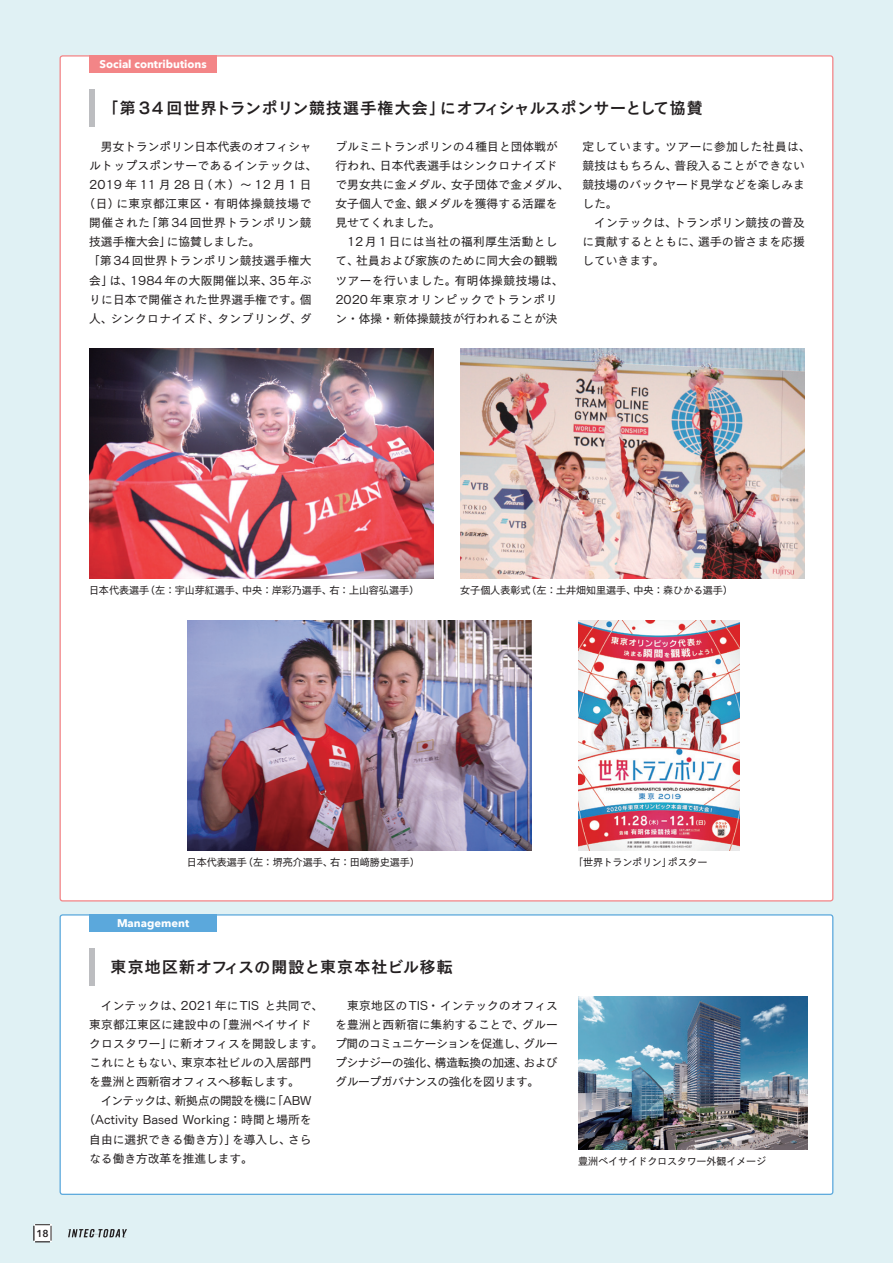
<style>
.page{position:relative;width:893px;height:1263px;background:#e0f1f4}
.page>*{position:absolute;margin:0;border:0;box-sizing:border-box;transform-origin:0 0}
.トピックス箱組み見出し{font:15.9px "New Cezanne Pro DB";letter-spacing:.035em;color:#231f20}
.トピックス箱組み見出し-2{font:15.9px "New Cezanne Pro DB";letter-spacing:.075em;color:#231f20}
.トピックス箱組み本文{font:11.7px/19.2px "New Cezanne Pro M";letter-spacing:.015em;color:#231f20;text-align:justify}
.トピックス箱組み本文-2{font:11.7px/19.2px "New Cezanne Pro M";letter-spacing:.035em;color:#231f20}
.トピックス箱組み本文-3{font:11.7px "New Cezanne Pro M";letter-spacing:.045em;color:#231f20}
.トピックス箱組み本文-4{font:11.7px "New Cezanne Pro M";letter-spacing:-.04em;color:#231f20}
.トピックス箱組み本文-5{font:11.7px "New Cezanne Pro M";letter-spacing:.255em;color:#231f20}
.t1{font:700 11.1px "Avenir Next";color:#fff}
.INTEC_CAP_9_5Q{font:10.05px "New Cezanne Pro M";letter-spacing:-.01em;color:#231f20}
.t2{font:600 10.05px "Avenir Next";color:#231f20}
</style>
<div class="page">
<div style="left:60px;top:56px;width:773px;height:845px;background:#fff;border-radius:3px"></div>
<div style="left:60px;top:915px;width:773px;height:279px;background:#fff;border-radius:3px"></div>
<div style="left:89px;top:55px;width:128px;height:17px;background:#f38587"></div>
<div style="left:89px;top:914px;width:128px;height:17px;background:#5ba8dc"></div>
<img style="left:89px;top:349px;width:345px;height:229px">
<img style="left:460px;top:349px;width:345px;height:229px">
<img style="left:187px;top:621px;width:344px;height:229px">
<img style="left:578px;top:621px;width:162px;height:229px">
<div style="left:89px;top:89px;width:6px;height:37px;background:#bcbdc0"></div>
<div style="left:89px;top:948px;width:6px;height:37px;background:#bcbdc0"></div>
<img style="left:578px;top:996px;width:230px;height:153px">
<svg style="left:34px;top:1224px;width:18px;height:18px"></svg>
<svg style="left:68px;top:1229px;width:59px;height:9px"></svg>
<p class="t1" style="left:99px;top:54px;width:109px">Social contributions</p>
<p class="トピックス箱組み見出し" style="left:103px;top:94px;width:602px">「第 34 回世界トランポリン競技選手権大会」にオフィシャルスポンサーとして協賛</p>
<p class="トピックス箱組み本文" style="left:89px;top:135px;width:224px">　男女トランポリン日本代表のオフィシャ</p>
<p class="トピックス箱組み本文" style="left:89px;top:154px;width:229px">ルトップスポンサーであるインテックは、</p>
<p class="トピックス箱組み本文-5" style="left:89px;top:174px;width:224px">2019年11月28日（木）～ 12月1日</p>
<p class="トピックス箱組み本文-3" style="left:83px;top:193px;width:230px">（日）に東京都江東区・有明体操競技場で</p>
<p class="トピックス箱組み本文-3" style="left:89px;top:212px;width:224px">開催された「第 34 回世界トランポリン競</p>
<p class="トピックス箱組み本文" style="left:89px;top:231px;width:173px">技選手権大会」に協賛しました。</p>
<p class="トピックス箱組み本文" style="left:88px;top:250px;width:225px">「第34回世界トランポリン競技選手権大会」は、1984年の大阪開催以来、35年ぶりに日本で開催された世界選手権です。個人、シンクロナイズド、タンブリング、ダ</p>
<p class="トピックス箱組み本文" style="left:335px;top:135px;width:235px;text-align:left">ブルミニトランポリンの4種目と団体戦が行われ、日本代表選手はシンクロナイズドで男女共に金メダル、女子団体で金メダル、女子個人で金、銀メダルを獲得する活躍を見せてくれました。</p>
<p class="トピックス箱組み本文-2" style="left:335px;top:231px;width:230px">　12月1日には当社の福利厚生活動として、社員および家族のために同大会の観戦ツアーを行いました。有明体操競技場は、<br>2020年東京オリンピックでトランポリン・体操・新体操競技が行われることが決</p>
<p class="トピックス箱組み本文" style="left:583px;top:135px;width:230px;text-align:left">定しています。ツアーに参加した社員は、競技はもちろん、普段入ることができない競技場のバックヤード見学などを楽しみました。</p>
<p class="トピックス箱組み本文" style="left:583px;top:212px;width:224px">　インテックは、トランポリン競技の普及に貢献するとともに、選手の皆さまを応援していきます。</p>
<p class="INTEC_CAP_9_5Q" style="left:89px;top:581px;width:332px">日本代表選手（左：宇山芽紅選手、中央：岸彩乃選手、右：上山容弘選手）</p>
<p class="INTEC_CAP_9_5Q" style="left:460px;top:581px;width:274px">女子個人表彰式（左：土井畑知里選手、中央：森ひかる選手）</p>
<p class="t2" style="left:36px;top:1225px;width:14px">18</p>
<p class="INTEC_CAP_9_5Q" style="left:187px;top:853px;width:235px">日本代表選手（左：堺亮介選手、右：田﨑勝史選手）</p>
<p class="INTEC_CAP_9_5Q" style="left:573px;top:853px;width:136px">「世界トランポリン」ポスター</p>
<p class="t1" style="left:117px;top:913px;width:74px">Management</p>
<p class="トピックス箱組み見出し-2" style="left:111px;top:953px;width:344px">東京地区新オフィスの開設と東京本社ビル移転</p>
<p class="トピックス箱組み本文" style="left:89px;top:994px;width:235px;text-align:left">　インテックは、2021年にTIS と共同で、東京都江東区に建設中の「豊洲ベイサイドクロスタワー」に新オフィスを開設します。これにともない、東京本社ビルの入居部門を豊洲と西新宿オフィスへ移転します。</p>
<p class="トピックス箱組み本文-4" style="left:89px;top:1090px;width:224px">　インテックは、新拠点の開設を機に「ABW</p>
<p class="トピックス箱組み本文" style="left:83px;top:1109px;width:230px">（Activity Based Working：時間と場所を</p>
<p class="トピックス箱組み本文" style="left:89px;top:1128px;width:224px">自由に選択できる働き方）」を導入し、さら</p>
<p class="トピックス箱組み本文" style="left:89px;top:1147px;width:165px">なる働き方改革を推進します。</p>
<p class="トピックス箱組み本文" style="left:335px;top:994px;width:224px">　東京地区のTIS・インテックのオフィスを豊洲と西新宿に集約することで、グループ間のコミュニケーションを促進し、グループシナジーの強化、構造転換の加速、およびグループガバナンスの強化を図ります。</p>
<p class="INTEC_CAP_9_5Q" style="left:578px;top:1152px;width:189px">豊洲ベイサイドクロスタワー外観イメージ</p>
</div>
